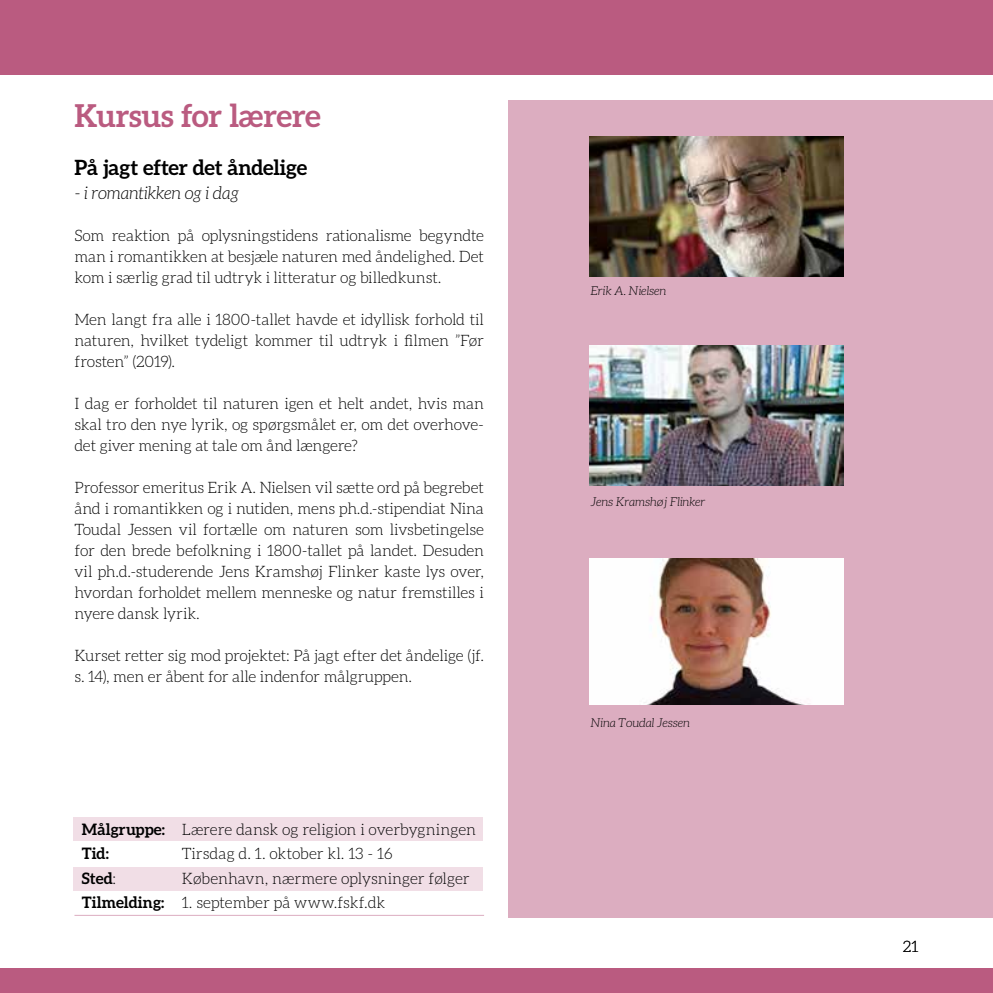
<style>
.page{position:relative;width:993px;height:993px;background:#fff}
.page>*{position:absolute;margin:0;border:0;box-sizing:border-box;transform-origin:0 0}
.t1{font:700 31.5px "Aleo";letter-spacing:-.015em;color:#ba5b80}
.t2{font:700 21px "Aleo";letter-spacing:-.005em;color:#000}
.t3{font:italic 300 17.5px "Aleo";letter-spacing:-.01em;color:#000}
.t4{font:300 15.75px/21px "Aleo";letter-spacing:-.01em;color:#000;text-align:justify}
.t5{font:700 15.75px "Aleo";color:#000}
.t6{font:italic 300 12.25px "Aleo";letter-spacing:-.005em;color:#000}
.s1{font-weight:700}
.s2{font-weight:300}
</style>
<div class="page">
<div style="left:508px;top:100px;width:484px;height:817px;background:#dcadc0"></div>
<div style="left:0;top:0;width:992px;height:74px;background:#ba5b80"></div>
<div style="left:0;top:967px;width:992px;height:25px;background:#ba5b80"></div>
<div style="left:73px;top:817px;width:410px;height:23px;background:#f1dee6"></div>
<div style="left:73px;top:867px;width:410px;height:23px;background:#f1dee6"></div>
<hr style="left:74px;top:914px;width:410px;height:1px;background:#dcadc0">
<img style="left:589px;top:558px;width:254px;height:146px">
<img style="left:589px;top:136px;width:254px;height:140px">
<img style="left:589px;top:345px;width:254px;height:140px">
<h1 class="t1" style="left:74px;top:97px;width:248px">Kursus for lærere</h1>
<h2 class="t2" style="left:74px;top:155px;width:234px">På jagt efter det åndelige</h2>
<p class="t3" style="left:74px;top:183px;width:166px">- i romantikken og i dag</p>
<p class="t4" style="left:74px;top:225px;width:411px">Som reaktion på oplysningstidens rationalisme begyndte man i romantikken at besjæle naturen med åndelighed. Det kom i særlig grad til udtryk i litteratur og billedkunst.</p>
<p class="t4" style="left:74px;top:309px;width:411px">Men langt fra alle i 1800-tallet havde et idyllisk forhold til naturen, hvilket tydeligt kommer til udtryk i filmen ”Før frosten” (2019).</p>
<p class="t4" style="left:74px;top:393px;width:411px">I dag er forholdet til naturen igen et helt andet, hvis man skal tro den nye lyrik, og spørgsmålet er, om det overhove&shy;det giver mening at tale om ånd længere?</p>
<p class="t4" style="left:74px;top:477px;width:411px">Professor emeritus Erik A. Nielsen vil sætte ord på begrebet ånd i romantikken og i nutiden, mens ph.d.-stipendiat Nina Toudal Jessen vil fortælle om naturen som livsbetingelse for den brede befolkning i 1800-tallet på landet. Desuden vil ph.d.-studerende Jens Kramshøj Flinker kaste lys over, hvordan forholdet mellem menneske og natur fremstilles i nyere dansk lyrik.</p>
<p class="t4" style="left:74px;top:645px;width:411px">Kurset retter sig mod projektet: På jagt efter det åndelige (jf. s. 14), men er åbent for alle indenfor målgruppen.</p>
<p class="t4" style="left:82px;top:816px;width:395px;line-height:24.5px"><span class="s1">Målgruppe:</span> Lærere dansk og religion i overbygningen<br><span class="s1">Tid:</span></p>
<p class="t4" style="left:182px;top:843px;width:212px">Tirsdag d. 1. oktober kl. 13 - 16</p>
<p class="t5" style="left:82px;top:868px;width:36px">Sted<span class="s2">:</span></p>
<p class="t4" style="left:82px;top:865px;width:389px;line-height:24.5px;text-indent:100px">København, nærmere oplysninger følger<br><span class="s1">Tilmelding:</span> 1. september på www.fskf.dk</p>
<p class="t6" style="left:590px;top:284px;width:78px">Erik A. Nielsen</p>
<p class="t6" style="left:590px;top:495px;width:117px">Jens Kramshøj Flinker</p>
<p class="t6" style="left:590px;top:715px;width:101px">Nina Toudal Jessen</p>
<p class="t4" style="left:902px;top:935px;width:17px">21</p>
</div>
